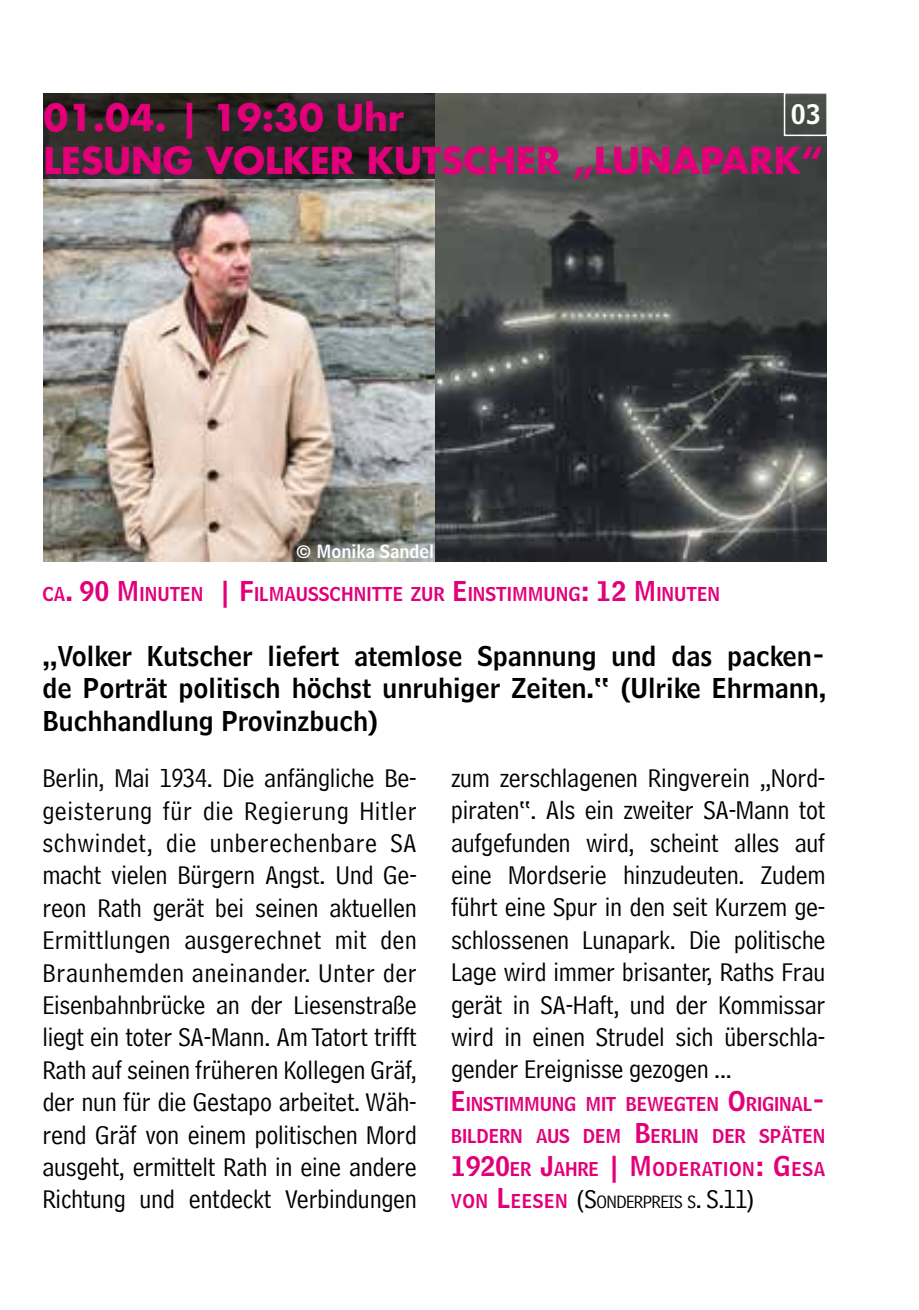
<style>
.page{position:relative;width:919px;height:1310px;background:#fff}
.page>*{position:absolute;margin:0;border:0;box-sizing:border-box;transform-origin:0 0}
.t1{font:700 36px/43.2px "Futura Std";color:#e2007a}
.t2{font:27px/32.4px "Bell Centennial Address";letter-spacing:-.01em;color:#000;text-align:justify}
.t3{font:27px/32.4px "Bell Centennial Name And Number";color:#000;text-align:justify}
.t4{font:27px "Bell Centennial Address";color:#fff}
.t5{font:18.9px/32.4px "Bell Centennial Name And Number";color:#e2007a;text-align:justify}
.t6{font:18.9px "Bell Centennial Address";letter-spacing:-.03em;color:#000}
.t7{font:18px "Bell Centennial Name And Number";color:#fff}
.s1{font-size:27px}
.s2{font-family:"Bell Centennial Name And Number";color:#e2007a}
.s3{font-family:"Bell Centennial Name And Number";font-size:27px;color:#e2007a}
</style>
<div class="page">
<img style="left:43px;top:94px;width:783px;height:467px">
<div style="left:783px;top:92px;width:44px;height:44px;border:2px solid #fff"></div>
<svg style="left:44px;top:94px;width:391px;height:85px;background:#292825"></svg>
<h1 class="t1" style="left:43px;top:95px;width:781px">01.04. | 19:30 Uhr<br>LESUNG VOLKER KUTSCHER „LUNAPARK“</h1>
<p class="t4" style="left:791px;top:98px;width:25px">03</p>
<p class="t7" style="left:296px;top:540px;width:139px">© Monika Sandel</p>
<p class="t5" style="left:42px;top:578px;width:679px">CA<span class="s1">. 90 M</span>INUTEN <span class="s1">| F</span>ILMAUSSCHNITTE ZUR <span class="s1">E</span> INSTIMM UNG<span class="s1">: 12 M</span>INUTEN</p>
<p class="t3" style="left:42px;top:639px;width:785px">„Volker Kutscher liefert atemlose Spannung und das packen&shy;de Porträt politisch höchst unruhiger Zeiten.“ (Ulrike Ehrmann, Buchhandlung Provinzbuch)</p>
<p class="t2" style="left:451px;top:761px;width:376px">zum zerschlagenen Ringverein „Nord&shy;piraten“. Als ein zweiter SA-Mann tot aufgefunden wird, scheint alles auf eine Mordserie hinzudeuten. Zudem führt eine Spur in den seit Kurzem ge&shy;schlossenen Lunapark. Die politische Lage wird immer brisanter, Raths Frau gerät in SA-Haft, und der Kommissar wird in einen Strudel sich überschla&shy;gender Ereignisse gezogen ...</p>
<p class="t5" style="left:451px;top:1087px;width:376px"><span class="s1">E</span> INSTIMM UNG M IT BEWEGTEN <span class="s1">O</span>RIGINAL<span class="s1">-</span>BILDERN AUS DEM <span class="s1">B</span>ERLIN DER SPÄTEN <span class="s1">1920</span>ER <span class="s1">J</span>AHRE <span class="s1">| M</span>ODERATION<span class="s1">: G</span> ESA</p>
<p class="t6" style="left:451px;top:1190px;width:305px"><span class="s2">VON</span> <span class="s3">L</span> <span class="s2">EESEN</span> <span class="s1">(S</span>ONDERPREIS S<span class="s1">. S.11)</span></p>
<p class="t2" style="left:42px;top:762px;width:376px">Berlin, Mai 1934. Die anfängliche Be&shy;geisterung für die Regierung Hitler schwindet, die unberechenbare SA macht vielen Bürgern Angst. Und Ge&shy;reon Rath gerät bei seinen aktuellen Ermittlungen ausgerechnet mit den Braunhemden aneinander. Unter der Eisenbahnbrücke an der Liesenstraße liegt ein toter SA-Mann. Am Tatort trifft Rath auf seinen früheren Kollegen Gräf, der nun für die Gestapo arbeitet. Wäh&shy;rend Gräf von einem politischen Mord ausgeht, ermittelt Rath in eine andere Richtung und entdeckt Verbindungen</p>
</div>
